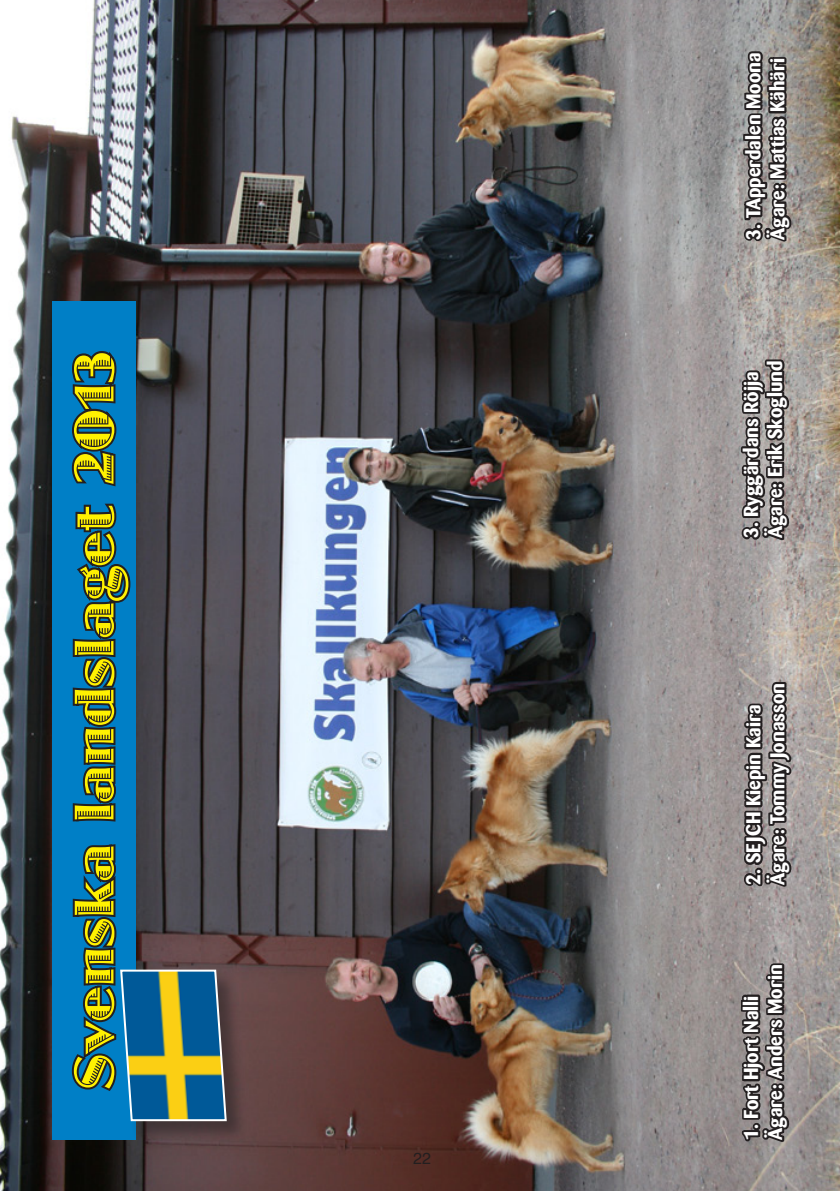
<style>
.page{position:relative;width:840px;height:1191px;background:#fff}
.page>*{position:absolute;margin:0;border:0;box-sizing:border-box;transform-origin:0 0}
.t1{font:58px "Jazz Let Plain";color:#fff101}
.t2{font:700 20px "Barmeno";color:#fff}
.t3{font:16px "Helvetica";color:#231f20}
</style>
<div class="page">
<img style="left:839px;top:2px;width:1px;height:832px">
<img style="left:0;top:0;width:839px;height:1191px">
<svg style="left:735px;top:961px;width:55px;height:205px;background:#686362"></svg>
<svg style="left:738px;top:680px;width:56px;height:210px;background:#645f5f"></svg>
<svg style="left:738px;top:356px;width:52px;height:187px;background:#5d5958"></svg>
<div style="left:52px;top:301px;width:84px;height:838px;background:#007fc6"></div>
<div style="left:121px;top:970px;width:128px;height:173px;background:#231f20;opacity:.5"></div>
<svg style="left:71px;top:835px;width:157px;height:287px"></svg>
<svg style="left:72px;top:503px;width:59px;height:319px"></svg>
<svg style="left:71px;top:351px;width:46px;height:136px"></svg>
<svg style="left:729px;top:49px;width:64px;height:196px;background:#6a6765"></svg>
<div style="left:771px;top:57px;width:15px;height:7px;border:4px solid #231f20"></div>
<div style="left:767px;top:57px;width:7px;height:7px;border:4px solid #231f20;border-radius:50%"></div>
<p class="t1" style="left:47px;top:1089px;width:740px;rotate:-90deg">Svenska landslaget 2013</p>
<p class="t3" style="left:413px;top:1145px;width:19px">22</p>
<p class="t2" style="left:741px;top:240px;width:189px;rotate:-90deg">3. TApperdalen Moona</p>
<p class="t2" style="left:765px;top:240px;width:183px;rotate:-90deg">Ägare: Mattias Kähäri</p>
<p class="t2" style="left:738px;top:538px;width:168px;rotate:-90deg">3. Ryggärdans Röjja</p>
<p class="t2" style="left:762px;top:538px;width:179px;rotate:-90deg">Ägare: Erik Skoglund</p>
<p class="t2" style="left:765px;top:884px;width:203px;rotate:-90deg">Ägare: Tommy Jonasson</p>
<p class="t2" style="left:741px;top:884px;width:182px;rotate:-90deg">2. SEJCH Kiepin Kaira</p>
<p class="t2" style="left:762px;top:1140px;width:177px;rotate:-90deg">Ägare: Anders Morin</p>
<p class="t2" style="left:738px;top:1140px;width:146px;rotate:-90deg">1. Fort Hjort Nalli</p>
</div>
